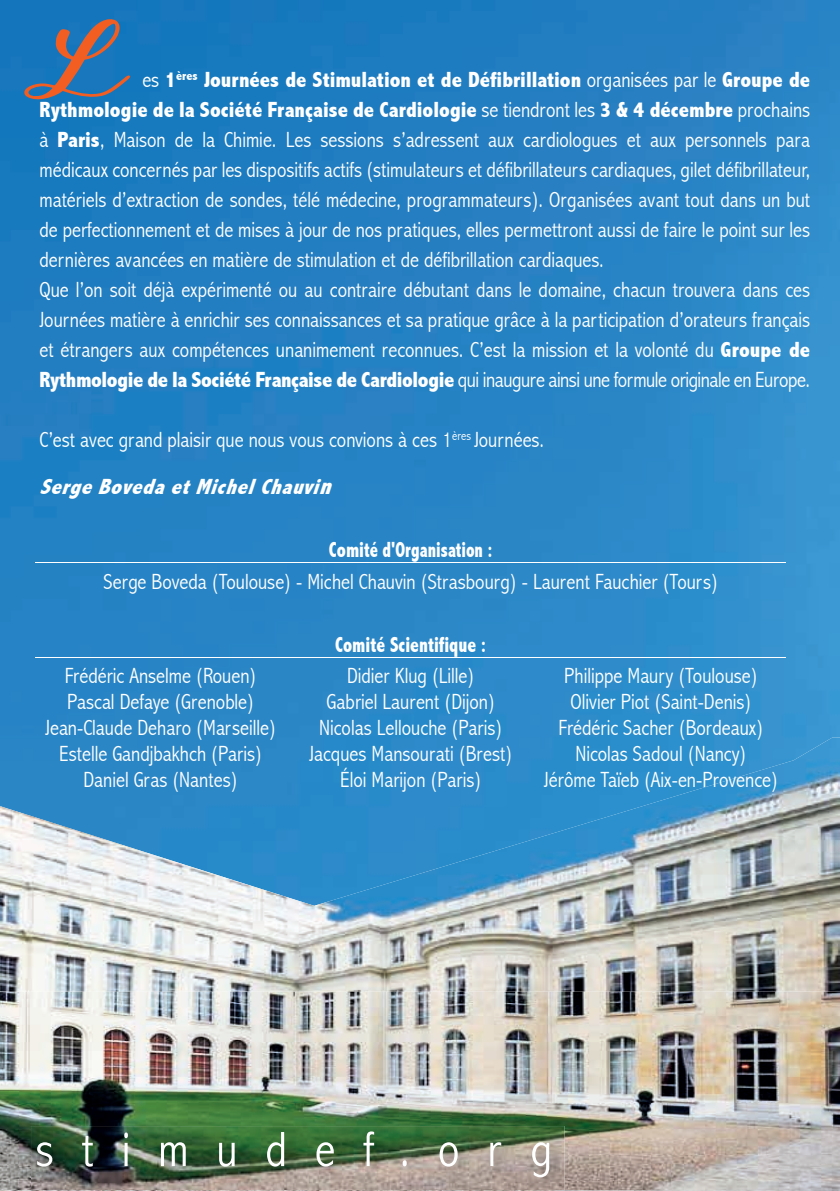
<style>
.page{position:relative;width:840px;height:1191px;background:#fff}
.page>*{position:absolute;margin:0;border:0;box-sizing:border-box;transform-origin:0 0}
.t1{font:300 condensed 50px "Abadi";letter-spacing:.56em;color:#fff}
.t2{font:300 condensed 22px/26px "Abadi";color:#fff;text-align:center}
.t3{font:800 condensed 22px "Abadi";color:#fff;scale:.85 1}
.s1{font-weight:800}
.s2{font-weight:800;font-style:italic}
.s3{font-weight:800;font-style:italic;font-size:24px}
</style>
<div class="page">
<img style="left:0;top:0;width:839px;height:737px">
<img style="left:0;top:737px;width:839px;height:454px">
<img style="left:31px;top:1126px;width:533px;height:65px">
<hr style="left:35px;top:562px;width:750px;height:1px;background:#fff">
<hr style="left:35px;top:657px;width:750px;height:1px;background:#fff">
<div style="left:20px;top:12px;width:115px;height:94px;background:#1577bd"></div>
<p class="t2" style="left:39px;top:65px;width:771px;line-height:30px;text-align:left;text-indent:103px">es <span class="s1">1</span><sup>ères</sup> <span class="s1">Journées de Stimulation et de Défibrillation</span> organisées par le <span class="s1">Groupe de Rythmologie de la Société Française de Cardiologie</span> se tiendront les <span class="s1">3 &amp; 4 décembre</span> prochains à <span class="s1">Paris</span>, Maison de la Chimie. Les sessions s’adressent aux cardiologues et aux personnels para médicaux concernés par les dispositifs actifs (stimulateurs et défibrillateurs cardiaques, gilet défibrillateur, matériels d’extraction de sondes, télé médecine, programmateurs). Organisées avant tout dans un but de perfectionnement et de mises à jour de nos pratiques, elles permettront aussi de faire le point sur les dernières avancées en matière de stimulation et de défibrillation cardiaques.<br>Que l’on soit déjà expérimenté ou au contraire débutant dans le domaine, chacun trouvera dans ces Journées matière à enrichir ses connaissances et sa pratique grâce à la participation d’orateurs français et étrangers aux compétences unanimement reconnues. C’est la mission et la volonté du <span class="s1">Groupe de Rythmologie de la Société Française de Cardiologie</span> qui inaugure ainsi une formule originale en Europe.</p>
<p class="t2" style="left:39px;top:416px;width:505px;line-height:47px;text-align:left">C’est avec grand plaisir que nous vous convions à ces 1<sup>ères</sup> Journées.<br><span class="s2">SergeBovedaetMichelChauvi</span><span class="s3">n</span></p>
<p class="t3" style="left:328px;top:537px;width:194px">Comité d'Organisation :</p>
<p class="t2" style="left:104px;top:568px;width:615px">Serge Boveda (Toulouse) - Michel Chauvin (Strasbourg) - Laurent Fauchier (Tours)</p>
<p class="t3" style="left:335px;top:632px;width:179px">Comité Scientifique :</p>
<p class="t2" style="left:45px;top:663px;width:232px">Frédéric Anselme (Rouen)<br>Pascal Defaye (Grenoble)<br>Jean-Claude Deharo (Marseille)<br>Estelle Gandjbakhch (Paris)<br>Daniel Gras (Nantes)</p>
<p class="t2" style="left:309px;top:663px;width:204px">Didier Klug (Lille)<br>Gabriel Laurent (Dijon)<br>Nicolas Lellouche (Paris)<br>Jacques Mansourati (Brest)<br>Éloi Marijon (Paris)</p>
<p class="t2" style="left:543px;top:663px;width:235px">Philippe Maury (Toulouse)<br>Olivier Piot (Saint-Denis)<br>Frédéric Sacher (Bordeaux)<br>Nicolas Sadoul (Nancy)<br>Jérôme Taïeb (Aix-en-Provence)</p>
<h1 class="t1" style="left:35px;top:1120px;width:517px">stimudef.org</h1>
</div>
